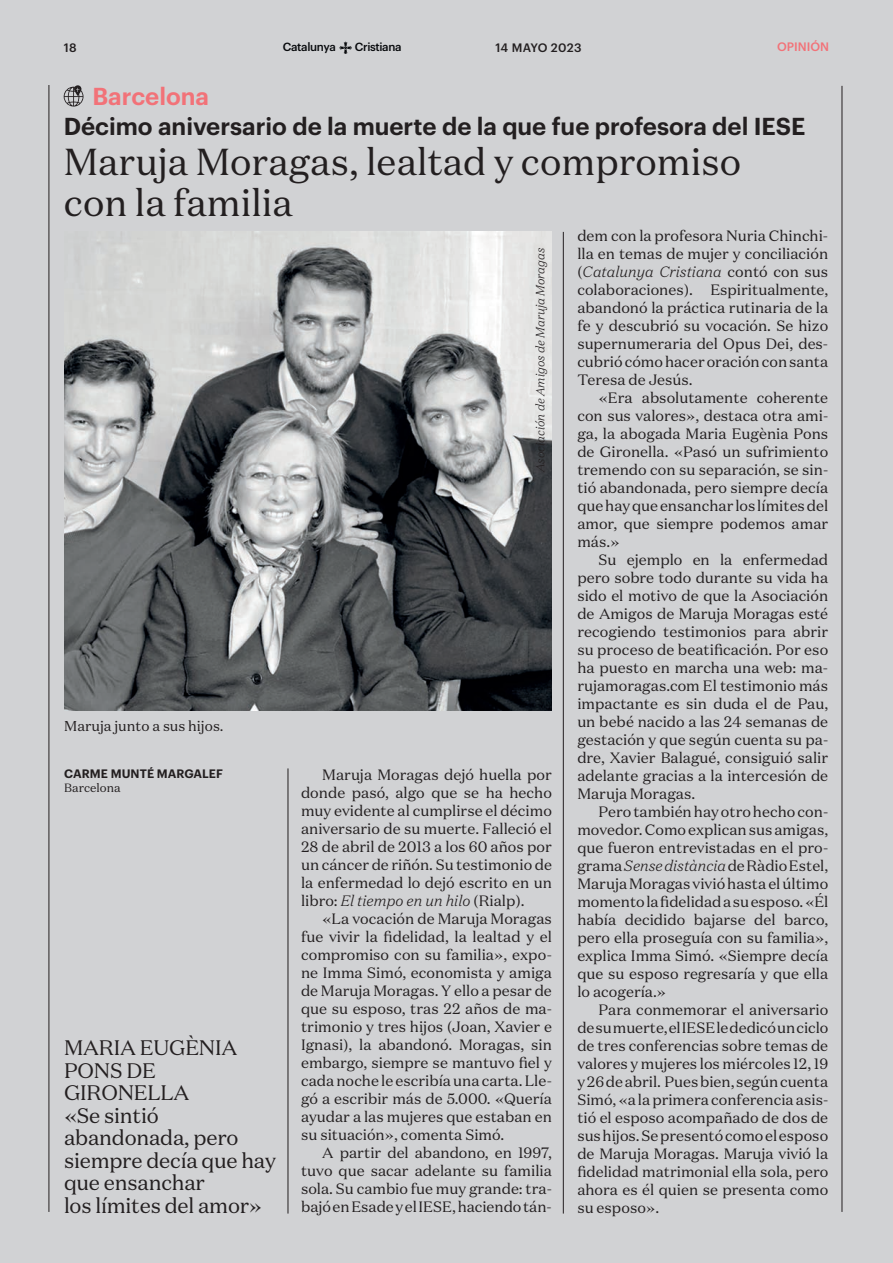
<style>
.page{position:relative;width:893px;height:1263px;background:#d1d2d4}
.page>*{position:absolute;margin:0;border:0;box-sizing:border-box;transform-origin:0 0}
.t1{font:37.5px/40.5px "Domaine Text";color:#231f20}
.t2{font:600 24px "Graphik";color:#231f20}
.t3{font:600 24px "Graphik";color:#f27278}
.t4{font:21px/22.5px "Domaine Text";letter-spacing:-.01em;color:#231f20}
.t5{font:15px/18px "Domaine Text";color:#231f20;text-align:justify}
.t6{font:14.25px "Domaine Text";color:#231f20}
.t7{font:italic 300 12px "Domaine Text";color:#231f20}
.t8{font:600 12px "Graphik";letter-spacing:.005em;color:#231f20}
.t9{font:500 12px "Graphik";letter-spacing:.02em;color:#231f20}
.t10{font:12px "Domaine Text";color:#231f20}
.t11{font:500 12px "Graphik";color:#f27278}
.t12{font:500 11.55px "Graphik";letter-spacing:-.03em;color:#07090c}
.s1{font-weight:300;font-style:italic}
</style>
<div class="page">
<hr style="left:49px;top:85px;width:1px;height:1127px;background:#231f20">
<svg style="left:339px;top:42px;width:13px;height:12px"></svg>
<hr style="left:288px;top:768px;width:1px;height:445px;background:#231f20">
<hr style="left:563px;top:232px;width:1px;height:981px;background:#231f20">
<svg style="left:64px;top:85px;width:20px;height:22px"></svg>
<img style="left:64px;top:232px;width:488px;height:479px">
<hr style="left:842px;top:86px;width:1px;height:1126px;background:#231f20">
<p class="t9" style="left:64px;top:38px;width:14px">18</p>
<p class="t12" style="left:283px;top:38px;width:54px">Catalunya</p>
<p class="t12" style="left:355px;top:38px;width:48px">Cristiana</p>
<p class="t9" style="left:495px;top:38px;width:87px">14 MAYO 2023</p>
<p class="t11" style="left:777px;top:38px;width:54px">OPINIÓN</p>
<h2 class="t3" style="left:92px;top:78px;width:118px">Barcelona</h2>
<h2 class="t2" style="left:64px;top:108px;width:743px">Décimo aniversario de la muerte de la que fue profesora del IESE</h2>
<h1 class="t1" style="left:64px;top:141px;width:679px">Maruja Moragas, lealtad y compromiso con la familia</h1>
<p class="t7" style="left:533px;top:472px;width:226px;rotate:-90deg">Asociación de Amigos de Maruja Moragas</p>
<p class="t5" style="left:577px;top:226px;width:252px">dem con la profesora Nuria Chinchi&shy;lla en temas de mujer y conciliación (<span class="s1">Catalunya Cristiana</span> contó con sus colaboraciones). Espiritualmente, abandonó la práctica rutinaria de la fe y descubrió su vocación. Se hizo supernumeraria del Opus Dei, des&shy;cubrió cómo hacer oración con santa Teresa de Jesús.</p>
<p class="t5" style="left:577px;top:388px;width:252px;text-indent:21px">«Era absolutamente coherente con sus valores», destaca otra ami&shy;ga, la abogada Maria Eugènia Pons de Gironella. «Pasó un sufrimiento tremendo con su separación, se sin&shy;tió abandonada, pero siempre decía que hay que ensanchar los límites del amor, que siempre podemos amar más.»</p>
<p class="t5" style="left:577px;top:550px;width:252px;text-indent:21px">Su ejemplo en la enfermedad pero sobre todo durante su vida ha sido el motivo de que la Asociación de Amigos de Maruja Moragas esté recogiendo testimonios para abrir su proceso de beatificación. Por eso ha puesto en marcha una web: ma&shy;rujamoragas.com El testimonio más impactante es sin duda el de Pau, un bebé nacido a las 24 semanas de gestación y que según cuenta su pa&shy;dre, Xavier Balagué, consiguió salir adelante gracias a la intercesión de Maruja Moragas.</p>
<p class="t5" style="left:577px;top:802px;width:252px;text-indent:21px">Pero también hay otro hecho con&shy;movedor. Como explican sus amigas, que fueron entrevistadas en el pro&shy;grama <span class="s1">Sense distància</span> de Ràdio Estel, Maruja Moragas vivió hasta el último momento la fidelidad a su esposo. «Él había decidido bajarse del barco, pero ella proseguía con su familia», explica Imma Simó. «Siempre decía que su esposo regresaría y que ella lo acogería.»</p>
<p class="t5" style="left:577px;top:1000px;width:252px;text-indent:21px">Para conmemorar el aniversario de su muerte, el IESE le dedicó un ciclo de tres conferencias sobre temas de valores y mujeres los miércoles 12, 19 y 26 de abril. Pues bien, según cuenta Simó, «a la primera conferencia asis&shy;tió el esposo acompañado de dos de sus hijos. Se presentó como el esposo de Maruja Moragas. Maruja vivió la fidelidad matrimonial ella sola, pero ahora es él quien se presenta como su esposo».</p>
<p class="t6" style="left:64px;top:717px;width:161px">Maruja junto a sus hijos.</p>
<p class="t8" style="left:64px;top:765px;width:160px">CARME MUNTÉ MARGALEF</p>
<p class="t10" style="left:64px;top:780px;width:58px">Barcelona</p>
<p class="t5" style="left:301px;top:766px;width:252px;text-indent:21px">Maruja Moragas dejó huella por donde pasó, algo que se ha hecho muy evidente al cumplirse el décimo aniversario de su muerte. Falleció el 28 de abril de 2013 a los 60 años por un cáncer de riñón. Su testimonio de la enfermedad lo dejó escrito en un libro: <span class="s1">El tiempo en un hilo</span> (Rialp).</p>
<p class="t5" style="left:301px;top:910px;width:252px;text-indent:21px">«La vocación de Maruja Moragas fue vivir la fidelidad, la lealtad y el compromiso con su familia», expo&shy;ne Imma Simó, economista y amiga de Maruja Moragas. Y ello a pesar de que su esposo, tras 22 años de ma&shy;trimonio y tres hijos (Joan, Xavier e Ignasi), la abandonó. Moragas, sin embargo, siempre se mantuvo fiel y cada noche le escribía una carta. Lle&shy;gó a escribir más de 5.000. «Quería ayudar a las mujeres que estaban en su situación», comenta Simó.</p>
<p class="t5" style="left:301px;top:1144px;width:252px;text-indent:21px">A partir del abandono, en 1997, tuvo que sacar adelante su familia sola. Su cambio fue muy grande: tra&shy;bajó en Esade y el IESE, haciendo tán-</p>
<h3 class="t4" style="left:64px;top:1036px;width:213px">MARIA EUGÈNIA<br>PONS DE<br>GIRONELLA<br>«Se sintió abandonada, pero siempre decía que hay que ensanchar<br>los límites del amor»</h3>
</div>
